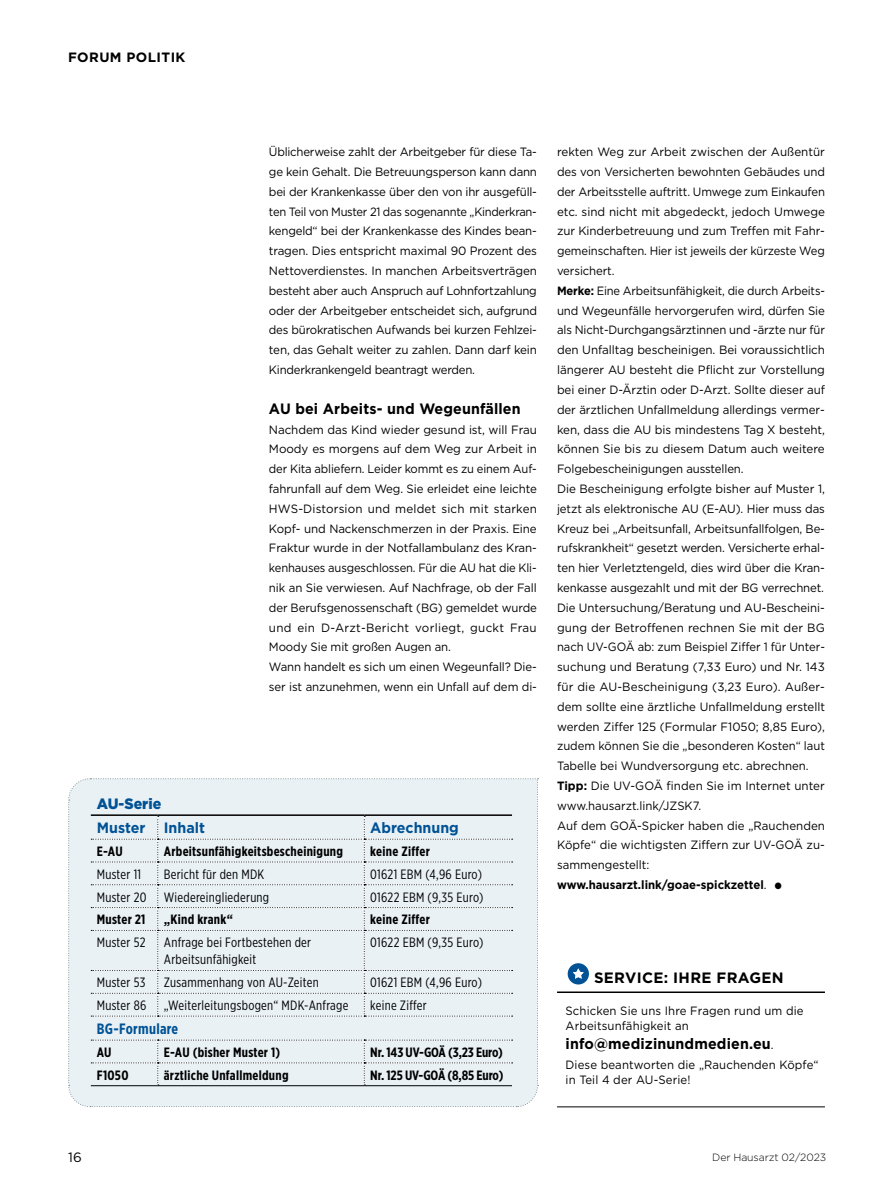
<style>
.page{position:relative;width:893px;height:1191px;background:#fff}
.page>*{position:absolute;margin:0;border:0;box-sizing:border-box;transform-origin:0 0}
.t1{font:700 15px "Gotham";letter-spacing:.01em;color:#000;scale:.95 1}
.t2{font:700 15px "Gotham";color:#005295;scale:.95 1}
.t3{font:700 15px "Gotham";letter-spacing:.01em;color:#000}
.t4{font:700 15px "Gotham X Narrow";letter-spacing:.02em;color:#005295}
.t5{font:900 15px "Gotham";color:#005295;scale:.95 1}
.t6{font:13.5px/17.2px "Gotham X Narrow";letter-spacing:.02em;color:#000}
.t7{font:700 13.5px "Gotham X Narrow";letter-spacing:.02em;color:#000}
.t8{font:700 13.5px "Gotham X Narrow";letter-spacing:-.01em;color:#000}
.t9{font:700 13.5px "Gotham";letter-spacing:.03em;color:#000}
.t10{font:13.5px "Gotham";color:#000}
.t11{font:12px/19.8px "Gotham";letter-spacing:-.01em;color:#000}
.t12{font:12px/19.8px "Gotham";letter-spacing:-.01em;color:#000;text-align:justify;scale:.95 1}
.t13{font:12px/15px "Gotham";letter-spacing:.01em;color:#000;scale:.95 1}
.t14{font:300 10.5px "Gotham";letter-spacing:-.01em;color:#000}
.s1{font-weight:700}
.s2{font-weight:400;font-size:12px}
</style>
<div class="page">
<hr style="left:557px;top:991px;width:268px;height:2px;background:#000">
<hr style="left:557px;top:1106px;width:268px;height:1px;background:#000">
<svg style="left:568px;top:963px;width:21px;height:21px"></svg>
<div style="left:68px;top:778px;width:470px;height:329px;background:#e9f1f5"></div>
<hr style="left:91px;top:1085px;width:67px;height:1px;background:#000">
<hr style="left:158px;top:1085px;width:206px;height:1px;background:#000">
<hr style="left:364px;top:1085px;width:148px;height:1px;background:#000">
<hr style="left:91px;top:814px;width:67px;height:2px;background:#000">
<hr style="left:158px;top:814px;width:206px;height:2px;background:#000">
<hr style="left:364px;top:814px;width:148px;height:2px;background:#000">
<p class="t9" style="left:68px;top:48px;width:119px">FORUM POLITIK</p>
<p class="t12" style="left:269px;top:142px;width:284px">Üblicherweise zahlt der Arbeitgeber für diese Ta&shy;ge kein Gehalt. Die Betreuungsperson kann dann bei der Krankenkasse über den von ihr ausgefüll&shy;ten Teil von Muster 21 das sogenannte „Kinderkran&shy;kengeld“ bei der Krankenkasse des Kindes bean&shy;tragen. Dies entspricht maximal 90 Prozent des Nettoverdienstes. In manchen Arbeitsverträgen besteht aber auch Anspruch auf Lohnfortzahlung oder der Arbeitgeber entscheidet sich, aufgrund des bürokratischen Aufwands bei kurzen Fehlzei&shy;ten, das Gehalt weiter zu zahlen. Dann darf kein Kinderkrankengeld beantragt werden.</p>
<p class="t1" style="left:269px;top:398px;width:267px">AU bei Arbeits- und Wegeunfällen</p>
<p class="t11" style="left:269px;top:419px;width:269px">Nachdem das Kind wieder gesund ist, will Frau Moody es morgens auf dem Weg zur Arbeit in der Kita abliefern. Leider kommt es zu einem Auf&shy;fahrunfall auf dem Weg. Sie erleidet eine leichte HWS-Distorsion und meldet sich mit starken Kopf- und Nackenschmerzen in der Praxis. Eine Fraktur wurde in der Notfallambulanz des Kran&shy;kenhauses ausgeschlossen. Für die AU hat die Kli&shy;nik an Sie verwiesen. Auf Nachfrage, ob der Fall der Berufsgenossenschaft (BG) gemeldet wurde und ein D-Arzt-Bericht vorliegt, guckt Frau Moody Sie mit großen Augen an.<br>Wann handelt es sich um einen Wegeunfall? Die&shy;ser ist anzunehmen, wenn ein Unfall auf dem di-</p>
<p class="t5" style="left:97px;top:793px;width:69px">AU-Serie</p>
<p class="t2" style="left:97px;top:818px;width:115px">Muster Inhalt</p>
<p class="t2" style="left:370px;top:818px;width:95px">Abrechnung</p>
<p class="t7" style="left:97px;top:843px;width:27px">E-AU</p>
<p class="t7" style="left:164px;top:843px;width:181px">Arbeitsunfähigkeitsbescheinigung</p>
<p class="t7" style="left:370px;top:843px;width:61px">keine Ziffer</p>
<p class="t6" style="left:97px;top:865px;width:46px">Muster 11</p>
<p class="t6" style="left:164px;top:865px;width:102px">Bericht für den MDK</p>
<p class="t6" style="left:370px;top:865px;width:113px">01621 EBM (4,96 Euro)</p>
<p class="t6" style="left:97px;top:888px;width:51px">Muster 20</p>
<p class="t6" style="left:164px;top:888px;width:107px">Wiedereingliederung</p>
<p class="t6" style="left:370px;top:888px;width:115px">01622 EBM (9,35 Euro)</p>
<p class="t7" style="left:97px;top:911px;width:50px">Muster 21</p>
<p class="t7" style="left:164px;top:911px;width:71px">„Kind krank“</p>
<p class="t7" style="left:370px;top:911px;width:61px">keine Ziffer</p>
<p class="t6" style="left:97px;top:933px;width:50px">Muster 52</p>
<p class="t6" style="left:164px;top:933px;width:149px">Anfrage bei Fortbestehen der<br>Arbeitsunfähigkeit</p>
<p class="t6" style="left:370px;top:933px;width:115px">01622 EBM (9,35 Euro)</p>
<p class="t6" style="left:97px;top:973px;width:50px">Muster 53</p>
<p class="t6" style="left:164px;top:973px;width:156px">Zusammenhang von AU-Zeiten</p>
<p class="t6" style="left:370px;top:973px;width:113px">01621 EBM (4,96 Euro)</p>
<p class="t6" style="left:97px;top:996px;width:51px">Muster 86</p>
<p class="t6" style="left:164px;top:996px;width:186px">„Weiterleitungsbogen“ MDK-Anfrage</p>
<p class="t6" style="left:370px;top:996px;width:58px">keine Ziffer</p>
<p class="t4" style="left:97px;top:1019px;width:83px">BG-Formulare</p>
<p class="t7" style="left:97px;top:1043px;width:16px">AU</p>
<p class="t7" style="left:164px;top:1043px;width:118px">E-AU (bisher Muster 1)</p>
<p class="t8" style="left:370px;top:1043px;width:134px">Nr. 143 UV-GOÄ (3,23 Euro)</p>
<p class="t7" style="left:97px;top:1066px;width:33px">F1050</p>
<p class="t7" style="left:164px;top:1066px;width:126px">ärztliche Unfallmeldung</p>
<p class="t8" style="left:370px;top:1066px;width:135px">Nr. 125 UV-GOÄ (8,85 Euro)</p>
<p class="t11" style="left:557px;top:142px;width:270px">rekten Weg zur Arbeit zwischen der Außentür des von Versicherten bewohnten Gebäudes und der Arbeitsstelle auftritt. Umwege zum Einkaufen etc. sind nicht mit abgedeckt, jedoch Umwege zur Kinderbetreuung und zum Treffen mit Fahr&shy;gemeinschaften. Hier ist jeweils der kürzeste Weg versichert.<br><span class="s1">Merke:</span> Eine Arbeitsunfähigkeit, die durch Arbeits&shy;und Wegeunfälle hervorgerufen wird, dürfen Sie als Nicht-Durchgangsärztinnen und -ärzte nur für den Unfalltag bescheinigen. Bei voraussichtlich längerer AU besteht die Pflicht zur Vorstellung bei einer D-Ärztin oder D-Arzt. Sollte dieser auf der ärztlichen Unfallmeldung allerdings vermer&shy;ken, dass die AU bis mindestens Tag X besteht, können Sie bis zu diesem Datum auch weitere Folgebescheinigungen ausstellen.<br>Die Bescheinigung erfolgte bisher auf Muster 1, jetzt als elektronische AU (E-AU). Hier muss das Kreuz bei „Arbeitsunfall, Arbeitsunfallfolgen, Be&shy;rufskrankheit“ gesetzt werden. Versicherte erhal&shy;ten hier Verletztengeld, dies wird über die Kran&shy;kenkasse ausgezahlt und mit der BG verrechnet.<br>Die Untersuchung/Beratung und AU-Bescheini&shy;gung der Betroffenen rechnen Sie mit der BG nach UV-GOÄ ab: zum Beispiel Ziffer 1 für Unter&shy;suchung und Beratung (7,33 Euro) und Nr. 143 für die AU-Bescheinigung (3,23 Euro). Außer&shy;dem sollte eine ärztliche Unfallmeldung erstellt werden Ziffer 125 (Formular F1050; 8,85 Euro), zudem können Sie die „besonderen Kosten“ laut Tabelle bei Wundversorgung etc. abrechnen.<br><span class="s1">Tipp:</span> Die UV-GOÄ finden Sie im Internet unter www.hausarzt.link/JZSK7.<br>Auf dem GOÄ-Spicker haben die „Rauchenden Köpfe“ die wichtigsten Ziffern zur UV-GOÄ zu&shy;sammengestellt: <span class="s1">www.hausarzt.link/goae-spickzettel</span>. •</p>
<p class="t3" style="left:594px;top:967px;width:191px">SERVICE: IHRE FRAGEN</p>
<p class="t13" style="left:566px;top:1003px;width:252px">Schicken Sie uns Ihre Fragen rund um die<br>Arbeitsunfähigkeit an</p>
<p class="t1" style="left:566px;top:1034px;width:221px">info@medizinundmedien.eu<span class="s2">.</span></p>
<p class="t13" style="left:566px;top:1056px;width:268px">Diese beantworten die „Rauchenden Köpfe“ in Teil 4 der AU-Serie!</p>
<p class="t10" style="left:68px;top:1148px;width:15px">16</p>
<p class="t14" style="left:712px;top:1150px;width:116px">Der Hausarzt 02/2023</p>
</div>
